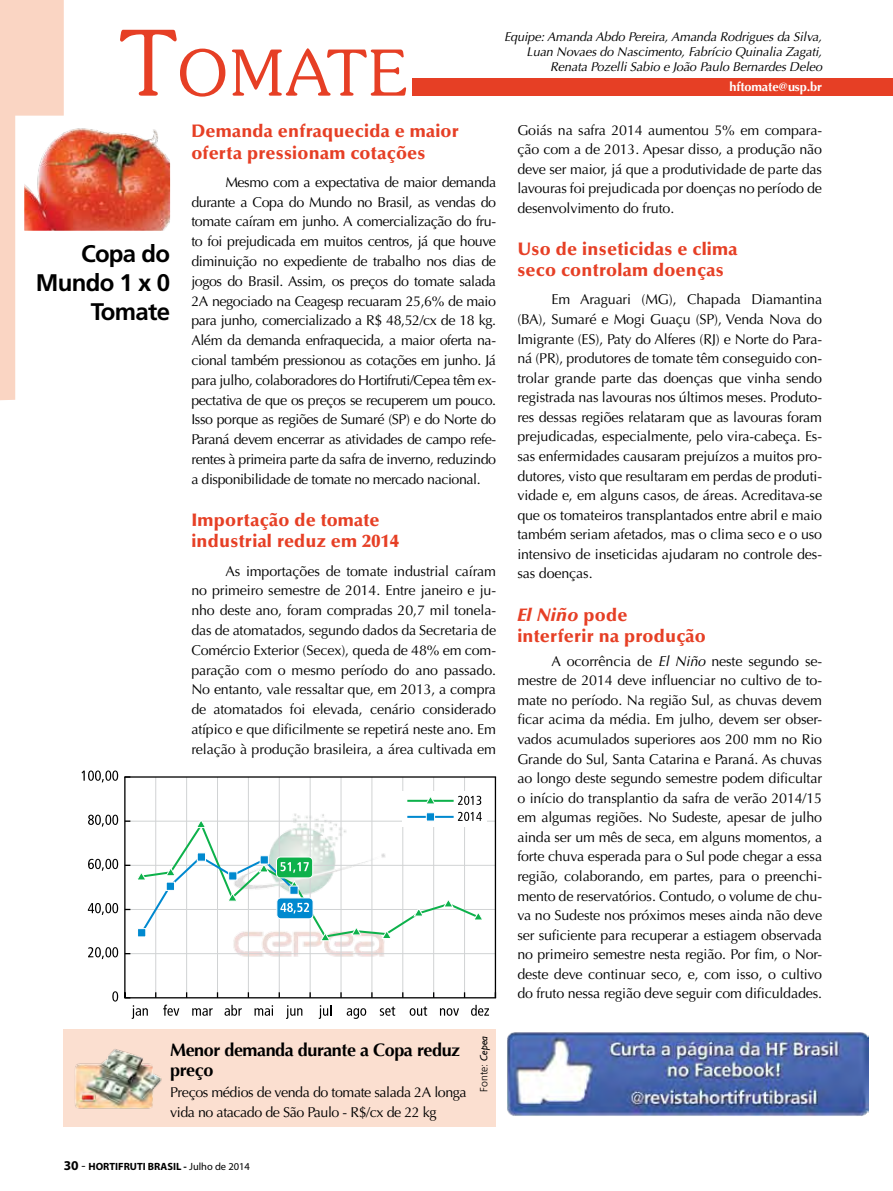
<style>
.page{position:relative;width:893px;height:1191px;background:#fff}
.page>*{position:absolute;margin:0;border:0;box-sizing:border-box;transform-origin:0 0}
.t1{font:300 63px "Souvenir";letter-spacing:.03em;color:#e63f25}
.t2{font:700 24px/28.8px "Frutiger";letter-spacing:-.03em;color:#000;text-align:right}
.t3{font:900 18px/21.3px "Optima";letter-spacing:.015em;color:#e63f25}
.t4{font:700 18px/19.5px "Optima";letter-spacing:-.025em;color:#000}
.t5{font:14.25px/19.5px "Optima";letter-spacing:-.01em;color:#000;text-align:justify}
.t6{font:14.25px/19.5px "Optima";letter-spacing:-.03em;color:#000}
.t7{font:italic 12.75px/15px "Optima";letter-spacing:-.01em;color:#000;text-align:right}
.t8{font:700 12.75px "Optima";letter-spacing:-.01em;color:#fff}
.t9{font:700 10.5px "Myriad";color:#000}
.t10{font:300 10.5px "Frutiger";color:#000}
.s1{font-size:90px}
.s2{font-family:"Humanist 521 BT";font-weight:400;font-style:italic}
.s3{font-size:13.5px}
.s4{font-weight:400;font-size:13.5px}
.s5{font-weight:400}
.s6{font-style:italic}
</style>
<div class="page">
<div style="left:64px;top:1029px;width:432px;height:98px;background:#fbdfd0"></div>
<img style="left:75px;top:1049px;width:87px;height:59px">
<div style="left:412px;top:79px;width:480px;height:17px;background:#e63f25"></div>
<svg style="left:0;top:0;width:64px;height:400px"></svg>
<img style="left:25px;top:128px;width:144px;height:102px">
<div style="left:21px;top:124px;width:152px;height:110px;border:3px solid #fff"></div>
<img style="left:507px;top:1032px;width:361px;height:84px">
<img style="left:233px;top:811px;width:152px;height:149px">
<hr style="left:125px;top:953px;width:370px;height:1px;background:#d1d3d4">
<hr style="left:125px;top:909px;width:370px;height:1px;background:#d1d3d4">
<hr style="left:155px;top:777px;width:1px;height:220px;background:#d1d3d4">
<hr style="left:186px;top:777px;width:1px;height:220px;background:#d1d3d4">
<hr style="left:217px;top:777px;width:1px;height:220px;background:#d1d3d4">
<hr style="left:248px;top:777px;width:1px;height:220px;background:#d1d3d4">
<hr style="left:279px;top:777px;width:1px;height:220px;background:#d1d3d4">
<hr style="left:310px;top:777px;width:1px;height:220px;background:#d1d3d4">
<hr style="left:341px;top:777px;width:1px;height:220px;background:#d1d3d4">
<hr style="left:372px;top:777px;width:1px;height:220px;background:#d1d3d4">
<hr style="left:403px;top:777px;width:1px;height:220px;background:#d1d3d4">
<hr style="left:433px;top:777px;width:1px;height:220px;background:#d1d3d4">
<hr style="left:464px;top:777px;width:1px;height:220px;background:#d1d3d4">
<hr style="left:125px;top:997px;width:370px;height:1px;background:#000">
<hr style="left:125px;top:865px;width:370px;height:1px;background:#d1d3d4">
<hr style="left:125px;top:821px;width:370px;height:1px;background:#d1d3d4">
<hr style="left:125px;top:776px;width:370px;height:1px;background:#000">
<hr style="left:124px;top:777px;width:2px;height:220px;background:#000">
<hr style="left:495px;top:777px;width:1px;height:220px;background:#000">
<svg style="left:132px;top:1005px;width:16px;height:14px"></svg>
<svg style="left:163px;top:1004px;width:16px;height:11px"></svg>
<svg style="left:192px;top:1008px;width:21px;height:7px"></svg>
<svg style="left:224px;top:1004px;width:18px;height:11px"></svg>
<svg style="left:254px;top:1005px;width:19px;height:10px"></svg>
<svg style="left:286px;top:1005px;width:16px;height:14px"></svg>
<svg style="left:319px;top:1005px;width:12px;height:14px"></svg>
<svg style="left:347px;top:1008px;width:19px;height:11px"></svg>
<svg style="left:380px;top:1006px;width:15px;height:9px"></svg>
<svg style="left:410px;top:1006px;width:17px;height:9px"></svg>
<svg style="left:440px;top:1008px;width:19px;height:7px"></svg>
<svg style="left:471px;top:1004px;width:18px;height:11px"></svg>
<svg style="left:112px;top:991px;width:6px;height:10px"></svg>
<svg style="left:88px;top:947px;width:30px;height:12px"></svg>
<svg style="left:88px;top:903px;width:30px;height:12px"></svg>
<svg style="left:82px;top:770px;width:36px;height:12px"></svg>
<svg style="left:88px;top:814px;width:30px;height:12px"></svg>
<svg style="left:88px;top:859px;width:30px;height:11px"></svg>
<div style="left:402px;top:791px;width:85px;height:35px;background:#fff"></div>
<hr style="left:407px;top:800px;width:47px;height:2px;background:#0db14b">
<svg style="left:458px;top:795px;width:23px;height:10px"></svg>
<svg style="left:425px;top:797px;width:11px;height:7px"></svg>
<svg style="left:136px;top:812px;width:346px;height:129px"></svg>
<h1 class="t1" style="left:120px;top:34px;width:289px"><span class="s1">T</span>OMATE</h1>
<p class="t7" style="left:504px;top:30px;width:320px">Equipe: Amanda Abdo Pereira, Amanda Rodrigues da Silva,<br>Luan Novaes do Nascimento, Fabrício Quinalia Zagati,<br>Renata Pozelli Sabio e João Paulo Bernardes Deleo</p>
<p class="t8" style="left:729px;top:79px;width:94px">hftomate@usp.br</p>
<h2 class="t2" style="left:36px;top:239px;width:136px">Copa do<br>Mundo 1 x 0<br>Tomate</h2>
<p class="t3" style="left:191px;top:121px;width:269px">Demanda enfraquecida e maior oferta pressionam cotações</p>
<p class="t5" style="left:191px;top:172px;width:306px;text-indent:34px">Mesmo com a expectativa de maior demanda durante a Copa do Mundo no Brasil, as vendas do tomate caíram em junho. A comercialização do fru&shy;to foi prejudicada em muitos centros, já que houve diminuição no expediente de trabalho nos dias de jogos do Brasil. Assim, os preços do tomate salada 2A negociado na Ceagesp recuaram 25,6% de maio para junho, comercializado a R$ 48,52/cx de 18 kg.<br>Além da demanda enfraquecida, a maior oferta na&shy;cional também pressionou as cotações em junho. Já para julho, colaboradores do Hortifruti/Cepea têm ex&shy;pectativa de que os preços se recuperem um pouco.<br>Isso porque as regiões de Sumaré (SP) e do Norte do Paraná devem encerrar as atividades de campo refe&shy;rentes à primeira parte da safra de inverno, reduzindo a disponibilidade de tomate no mercado nacional.</p>
<p class="t3" style="left:191px;top:509px;width:209px">Importação de tomate industrial reduz em 2014</p>
<p class="t5" style="left:191px;top:561px;width:306px;text-indent:34px">As importações de tomate industrial caíram no primeiro semestre de 2014. Entre janeiro e ju&shy;nho deste ano, foram compradas 20,7 mil tonela&shy;das de atomatados, segundo dados da Secretaria de Comércio Exterior (Secex), queda de 48% em com&shy;paração com o mesmo período do ano passado.<br>No entanto, vale ressaltar que, em 2013, a compra de atomatados foi elevada, cenário considerado atípico e que dificilmente se repetirá neste ano. Em relação à produção brasileira, a área cultivada em</p>
<p class="t4" style="left:170px;top:1040px;width:292px">Menor demanda durante a Copa reduz preço</p>
<p class="t6" style="left:170px;top:1083px;width:298px">Preços médios de venda do tomate salada 2A longa vida no atacado de São Paulo - R$/cx de 22 kg</p>
<p class="t10" style="left:478px;top:1091px;width:57px;rotate:-90deg">Fonte: <span class="s2">Cepea</span></p>
<p class="t9" style="left:64px;top:1161px;width:188px"><span class="s3">30</span> <span class="s4">-</span> HORTIFRUTI BRASIL - <span class="s5">Julho de 2014</span></p>
<p class="t5" style="left:517px;top:120px;width:306px">Goiás na safra 2014 aumentou 5% em compara&shy;ção com a de 2013. Apesar disso, a produção não deve ser maior, já que a produtividade de parte das lavouras foi prejudicada por doenças no período de desenvolvimento do fruto.</p>
<p class="t3" style="left:517px;top:239px;width:222px">Uso de inseticidas e clima seco controlam doenças</p>
<p class="t5" style="left:517px;top:290px;width:306px;text-indent:34px">Em Araguari (MG), Chapada Diamantina (BA), Sumaré e Mogi Guaçu (SP), Venda Nova do Imigrante (ES), Paty do Alferes (RJ) e Norte do Para&shy;ná (PR), produtores de tomate têm conseguido con&shy;trolar grande parte das doenças que vinha sendo registrada nas lavouras nos últimos meses. Produto&shy;res dessas regiões relataram que as lavouras foram prejudicadas, especialmente, pelo vira-cabeça. Es&shy;sas enfermidades causaram prejuízos a muitos pro&shy;dutores, visto que resultaram em perdas de produti&shy;vidade e, em alguns casos, de áreas. Acreditava-se que os tomateiros transplantados entre abril e maio também seriam afetados, mas o clima seco e o uso intensivo de inseticidas ajudaram no controle des&shy;sas doenças.</p>
<p class="t3" style="left:517px;top:604px;width:190px"><span class="s6">El Niño</span> pode interferir na produção</p>
<p class="t5" style="left:517px;top:651px;width:306px;text-indent:34px">A ocorrência de <span class="s6">El Niño</span> neste segundo se&shy;mestre de 2014 deve influenciar no cultivo de to&shy;mate no período. Na região Sul, as chuvas devem ficar acima da média. Em julho, devem ser obser&shy;vados acumulados superiores aos 200 mm no Rio Grande do Sul, Santa Catarina e Paraná. As chuvas ao longo deste segundo semestre podem dificultar o início do transplantio da safra de verão 2014/15 em algumas regiões. No Sudeste, apesar de julho ainda ser um mês de seca, em alguns momentos, a forte chuva esperada para o Sul pode chegar a essa região, colaborando, em partes, para o preenchi&shy;mento de reservatórios. Contudo, o volume de chu&shy;va no Sudeste nos próximos meses ainda não deve ser suficiente para recuperar a estiagem observada no primeiro semestre nesta região. Por fim, o Nor&shy;deste deve continuar seco, e, com isso, o cultivo do fruto nessa região deve seguir com dificuldades.</p>
</div>
